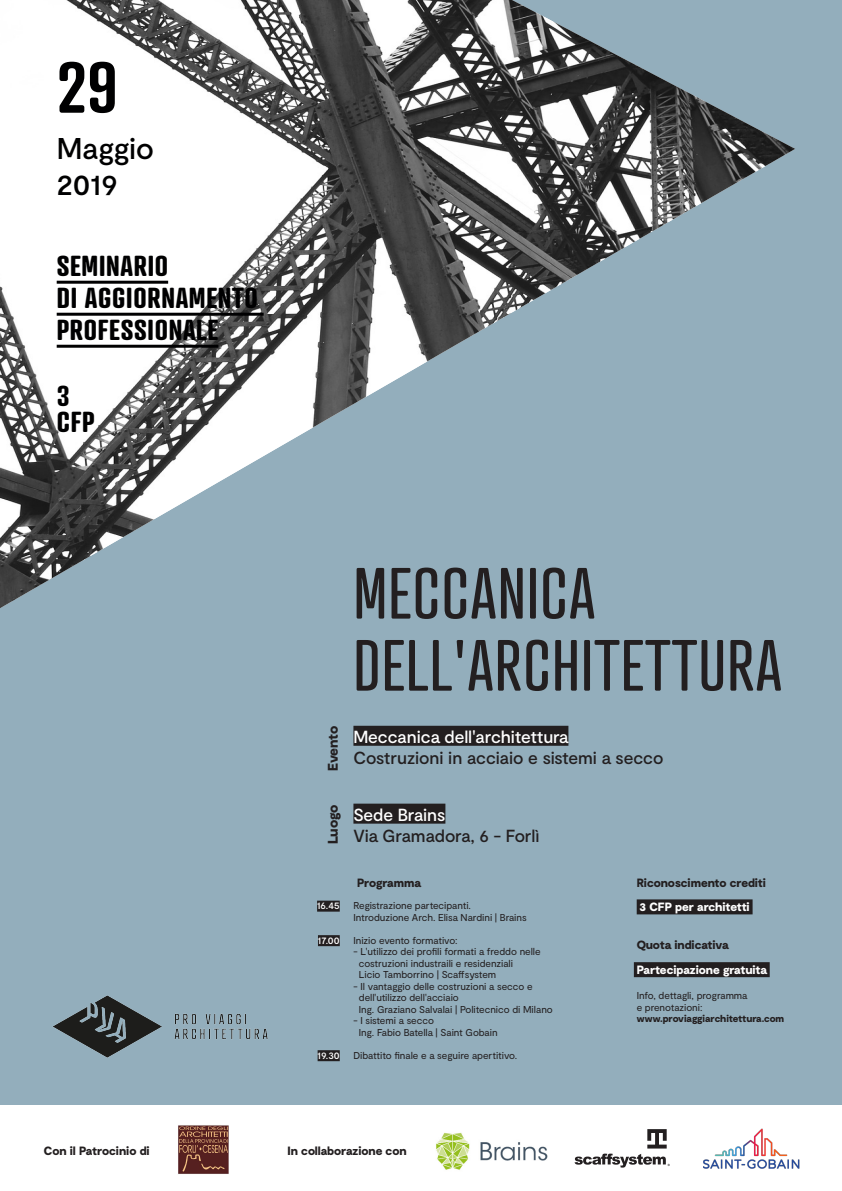
<style>
.page{position:relative;width:842px;height:1191px;background:#93aebc}
.page>*{position:absolute;margin:0;border:0;box-sizing:border-box;transform-origin:0 0}
.t1{font:70px/72px "Atrament";letter-spacing:.025em;color:#231f20}
.t2{font:600 70px "Atrament";color:#000001}
.t3{font:500 30px/36px "Moderat";color:#000001}
.t4{font:700 28px/32px "Atrament";letter-spacing:.025em;color:#000001}
.t5{font:500 17.5px "Moderat";letter-spacing:-.005em;color:#231f20}
.t6{font:500 17.5px "Moderat";letter-spacing:-.005em;color:#fff}
.t7{font:900 14px "Moderat";letter-spacing:-.025em;color:#231f20}
.t8{font:900 12px "Moderat";color:#231f20}
.t9{font:900 12px "Moderat";color:#fff}
.t10{font:10px/11.5px "Moderat";letter-spacing:-.005em;color:#231f20}
.t11{font:900 10px "Moderat";letter-spacing:-.01em;color:#231f20}
.t12{font:500 10px "Moderat";letter-spacing:.01em;color:#fff}
</style>
<div class="page">
<img style="left:0;top:0;width:795px;height:608px">
<img style="left:53px;top:995px;width:215px;height:63px">
<hr style="left:57px;top:281px;width:111px;height:3px;background:#000001">
<hr style="left:57px;top:313px;width:207px;height:3px;background:#000001">
<hr style="left:57px;top:345px;width:161px;height:3px;background:#000001">
<div style="left:353px;top:726px;width:215px;height:20px;background:#231f20"></div>
<div style="left:353px;top:803px;width:92px;height:20px;background:#231f20"></div>
<div style="left:317px;top:900px;width:23px;height:11px;background:#231f20"></div>
<div style="left:318px;top:935px;width:22px;height:11px;background:#231f20"></div>
<div style="left:318px;top:1050px;width:22px;height:11px;background:#231f20"></div>
<div style="left:637px;top:899px;width:115px;height:15px;background:#231f20"></div>
<div style="left:634px;top:962px;width:136px;height:15px;background:#231f20"></div>
<div style="left:0;top:1106px;width:842px;height:85px;background:#fff"></div>
<img style="left:436px;top:1132px;width:112px;height:38px">
<img style="left:178px;top:1125px;width:51px;height:49px">
<svg style="left:575px;top:1129px;width:95px;height:38px"></svg>
<img style="left:703px;top:1128px;width:96px;height:40px">
<h1 class="t2" style="left:57px;top:43px;width:62px">29</h1>
<h2 class="t3" style="left:57px;top:131px;width:99px">Maggio<br>2019</h2>
<h3 class="t4" style="left:57px;top:249px;width:203px">SEMINARIO<br>DI AGGIORNAMENTO<br>PROFESSIONALE</h3>
<h3 class="t4" style="left:57px;top:382px;width:39px;line-height:26px">3<br>CFP</h3>
<h1 class="t1" style="left:354px;top:557px;width:429px">MECCANICA<br>DELL'ARCHITETTURA</h1>
<h3 class="t7" style="left:324px;top:770px;width:46px;rotate:-90deg">Evento</h3>
<h3 class="t7" style="left:324px;top:844px;width:41px;rotate:-90deg">Luogo</h3>
<h3 class="t6" style="left:353px;top:726px;width:216px">Meccanica dell'architettura</h3>
<h3 class="t5" style="left:353px;top:747px;width:311px">Costruzioni in acciaio e sistemi a secco</h3>
<h3 class="t6" style="left:353px;top:803px;width:93px">Sede Brains</h3>
<h3 class="t5" style="left:353px;top:824px;width:188px">Via Gramadora, 6 - Forlì</h3>
<p class="t12" style="left:317px;top:899px;width:24px">16.45</p>
<p class="t12" style="left:318px;top:934px;width:23px">17.00</p>
<p class="t12" style="left:318px;top:1049px;width:24px">19.30</p>
<p class="t8" style="left:357px;top:874px;width:65px">Programma</p>
<p class="t10" style="left:353px;top:900px;width:175px">Registrazione partecipanti.<br>Introduzione Arch. Elisa Nardini | Brains</p>
<p class="t10" style="left:353px;top:934px;width:106px">Inizio evento formativo:</p>
<p class="t10" style="left:359px;top:946px;width:183px;text-indent:-5px">- L'utilizzo dei profili formati a freddo nelle costruzioni industraili e residenziali<br>Licio Tamborrino | Scaffsystem</p>
<p class="t10" style="left:359px;top:980px;width:195px;text-indent:-5px">- Il vantaggio delle costruzioni a secco e dell'utilizzo dell'acciaio<br>Ing. Graziano Salvalai | Politecnico di Milano</p>
<p class="t10" style="left:359px;top:1015px;width:140px;text-indent:-5px">- I sistemi a secco<br>Ing. Fabio Batella | Saint Gobain</p>
<p class="t10" style="left:353px;top:1049px;width:165px">Dibattito finale e a seguire apertitivo.</p>
<p class="t8" style="left:637px;top:874px;width:131px">Riconoscimento crediti</p>
<p class="t9" style="left:639px;top:899px;width:112px">3 CFP per architetti</p>
<p class="t8" style="left:637px;top:937px;width:93px">Quota indicativa</p>
<p class="t9" style="left:637px;top:961px;width:132px">Partecipazione gratuita</p>
<p class="t10" style="left:637px;top:990px;width:112px">Info, dettagli, programma e prenotazioni:</p>
<p class="t11" style="left:637px;top:1012px;width:149px">www.proviaggiarchitettura.com</p>
<p class="t8" style="left:44px;top:1142px;width:107px">Con il Patrocinio di</p>
<p class="t8" style="left:287px;top:1142px;width:121px">In collaborazione con</p>
</div>
